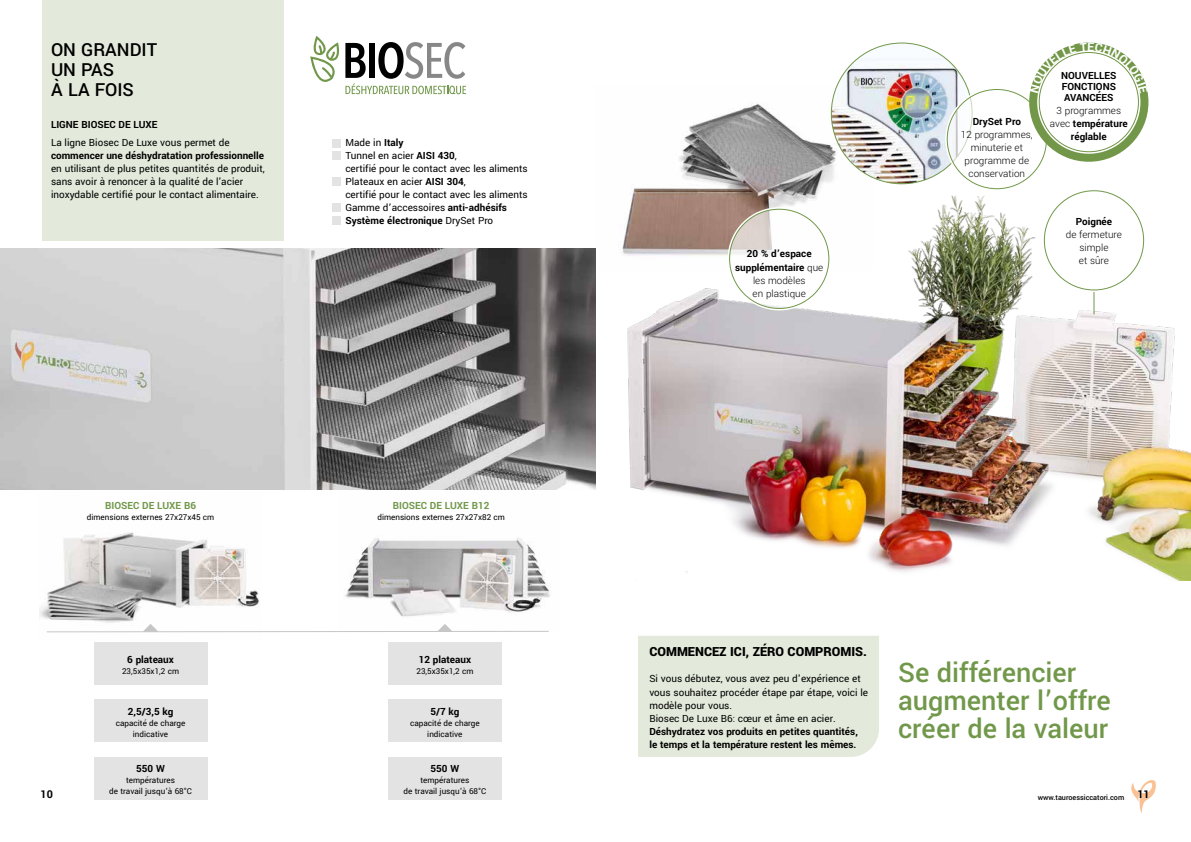
<style>
.page{position:relative;width:1191px;height:842px;background:#fff}
.page>*{position:absolute;margin:0;border:0;box-sizing:border-box;transform-origin:0 0}
.t1{font:500 30px/28px "Yantramanav";color:#71984a}
.t2{font:500 20px/20px "Yantramanav";color:#000}
.t3{font:900 14px "Yantramanav";color:#000}
.t4{font:700 12px "Yantramanav";color:#000}
.t5{font:11px/13px "Yantramanav";color:#000}
.t6{font:700 11px/13.1px "Yantramanav";color:#000;text-align:center}
.t7{font:300 11px/13px "Yantramanav";color:#000;text-align:center}
.t8{font:700 11px "Yantramanav";color:#71984a}
.t9{font:9px/11px "Yantramanav";color:#000;text-align:center}
.t10{font:500 8px "Yantramanav";color:#000}
.s1{font-weight:700}
.s2{font-weight:300}
</style>
<div class="page">
<svg style="left:1131px;top:780px;width:25px;height:33px"></svg>
<svg style="left:310px;top:36px;width:156px;height:58px"></svg>
<img style="left:679px;top:87px;width:193px;height:97px">
<img style="left:831px;top:43px;width:141px;height:141px;border-radius:70px">
<img style="left:622px;top:184px;width:569px;height:397px">
<div style="left:638px;top:636px;width:241px;height:121px;background:#e3eadb"></div>
<div style="left:43px;top:0;width:240px;height:241px;background:#e3eadb"></div>
<img style="left:0;top:249px;width:596px;height:241px">
<img style="left:40px;top:532px;width:219px;height:91px">
<img style="left:338px;top:484px;width:221px;height:133px">
<div style="left:94px;top:699px;width:113px;height:43px;background:#e3e3e3"></div>
<div style="left:94px;top:757px;width:113px;height:42px;background:#e3e3e3"></div>
<div style="left:94px;top:642px;width:113px;height:42px;background:#e3e3e3"></div>
<div style="left:388px;top:699px;width:113px;height:43px;background:#e3e3e3"></div>
<div style="left:388px;top:757px;width:113px;height:42px;background:#e3e3e3"></div>
<div style="left:388px;top:642px;width:113px;height:42px;background:#e3e3e3"></div>
<div style="left:332px;top:139px;width:9px;height:8px;background:#e3e3e3"></div>
<div style="left:332px;top:152px;width:9px;height:8px;background:#e3e3e3"></div>
<div style="left:332px;top:177px;width:9px;height:9px;background:#e3e3e3"></div>
<div style="left:332px;top:203px;width:9px;height:9px;background:#e3e3e3"></div>
<div style="left:332px;top:216px;width:9px;height:8px;background:#e3e3e3"></div>
<svg style="left:47px;top:624px;width:502px;height:9px"></svg>
<div style="left:947px;top:89px;width:99px;height:100px;background:#fff;border-radius:50%"></div>
<svg style="left:729px;top:209px;width:100px;height:99px"></svg>
<div style="left:1044px;top:191px;width:99px;height:99px;background:#fff;border-radius:50%"></div>
<div style="left:1029px;top:43px;width:119px;height:119px;border:10px solid #739748;border-radius:50%"></div>
<div style="left:1039px;top:53px;width:99px;height:99px;background:#fff;border-radius:50%"></div>
<svg style="left:1029px;top:42px;width:119px;height:52px"></svg>
<h2 class="t2" style="left:51px;top:40px;width:108px">ON GRANDIT<br>UN PAS<br>À LA FOIS</h2>
<p class="t6" style="left:51px;top:118px;width:108px">LIGNE BIOSEC DE LUXE</p>
<p class="t5" style="left:51px;top:136px;width:180px">La ligne Biosec De Luxe vous permet de</p>
<p class="t6" style="left:51px;top:149px;width:214px">commencer une déshydratation professionnelle</p>
<p class="t5" style="left:51px;top:162px;width:215px">en utilisant de plus petites quantités de produit, sans avoir à renoncer à la qualité de l'acier inoxydable certifié pour le contact alimentaire.</p>
<p class="t5" style="left:345px;top:136px;width:184px">Made in <span class="s1">Italy<br></span>Tunnel en acier <span class="s1">AISI 430</span>,<br>certifié pour le contact avec les aliments<br>Plateaux en acier <span class="s1">AISI 304</span>,<br>certifié pour le contact avec les aliments<br>Gamme d’accessoires <span class="s1">anti-adhésifs<br>Système électronique</span> DrySet Pro</p>
<p class="t8" style="left:105px;top:499px;width:92px">BIOSEC DE LUXE B6</p>
<p class="t9" style="left:87px;top:512px;width:129px">dimensions externes 27x27x45 cm</p>
<p class="t8" style="left:393px;top:499px;width:98px">BIOSEC DE LUXE B12</p>
<p class="t9" style="left:377px;top:512px;width:129px">dimensions externes 27x27x82 cm</p>
<p class="t6" style="left:735px;top:248px;width:90px">20 % d’espace supplémentaire <span class="s2">que les modèles<br>en plastique</span></p>
<p class="t6" style="left:972px;top:115px;width:50px">DrySet Pro</p>
<p class="t7" style="left:961px;top:128px;width:73px">12 programmes, minuterie et programme de conservation</p>
<p class="t6" style="left:1061px;top:70px;width:57px;line-height:11px;text-align:justify">NOUVELLES FONCTIONS AVANCÉES</p>
<p class="t6" style="left:1050px;top:104px;width:79px"><span class="s2">3 programmes avec</span> température réglable</p>
<p class="t6" style="left:1075px;top:216px;width:38px">Poignée</p>
<p class="t7" style="left:1066px;top:228px;width:58px">de fermeture simple<br>et sûre</p>
<p class="t3" style="left:649px;top:643px;width:219px">COMMENCEZ ICI, ZÉRO COMPROMIS.</p>
<p class="t5" style="left:649px;top:672px;width:220px">Si vous débutez, vous avez peu d'expérience et vous souhaitez procéder étape par étape, voici le modèle pour vous.<br>Biosec De Luxe B6: cœur et âme en acier.</p>
<p class="t6" style="left:649px;top:725px;width:210px;text-align:left">Déshydratez vos produits en petites quantités, le temps et la température restent les mêmes.</p>
<p class="t6" style="left:127px;top:653px;width:48px">6 plateaux</p>
<p class="t9" style="left:122px;top:666px;width:58px">23,5x35x1,2 cm</p>
<p class="t6" style="left:419px;top:653px;width:54px">12 plateaux</p>
<p class="t9" style="left:416px;top:666px;width:58px">23,5x35x1,2 cm</p>
<h1 class="t1" style="left:898px;top:659px;width:214px">Se différencier augmenter l’offre créer de la valeur</h1>
<p class="t6" style="left:430px;top:705px;width:30px">5/7 kg</p>
<p class="t9" style="left:410px;top:718px;width:71px">capacité de charge indicative</p>
<p class="t6" style="left:430px;top:763px;width:30px">550 W</p>
<p class="t9" style="left:403px;top:775px;width:84px">températures<br>de travail jusqu’à 68°C</p>
<p class="t6" style="left:128px;top:705px;width:47px">2,5/3,5 kg</p>
<p class="t9" style="left:116px;top:718px;width:71px">capacité de charge indicative</p>
<p class="t6" style="left:136px;top:763px;width:30px">550 W</p>
<p class="t9" style="left:109px;top:775px;width:84px">températures<br>de travail jusqu’à 68°C</p>
<p class="t4" style="left:41px;top:787px;width:14px">10</p>
<p class="t10" style="left:1037px;top:792px;width:113px">www.tauroessiccatori.com <sup>11</sup></p>
</div>
